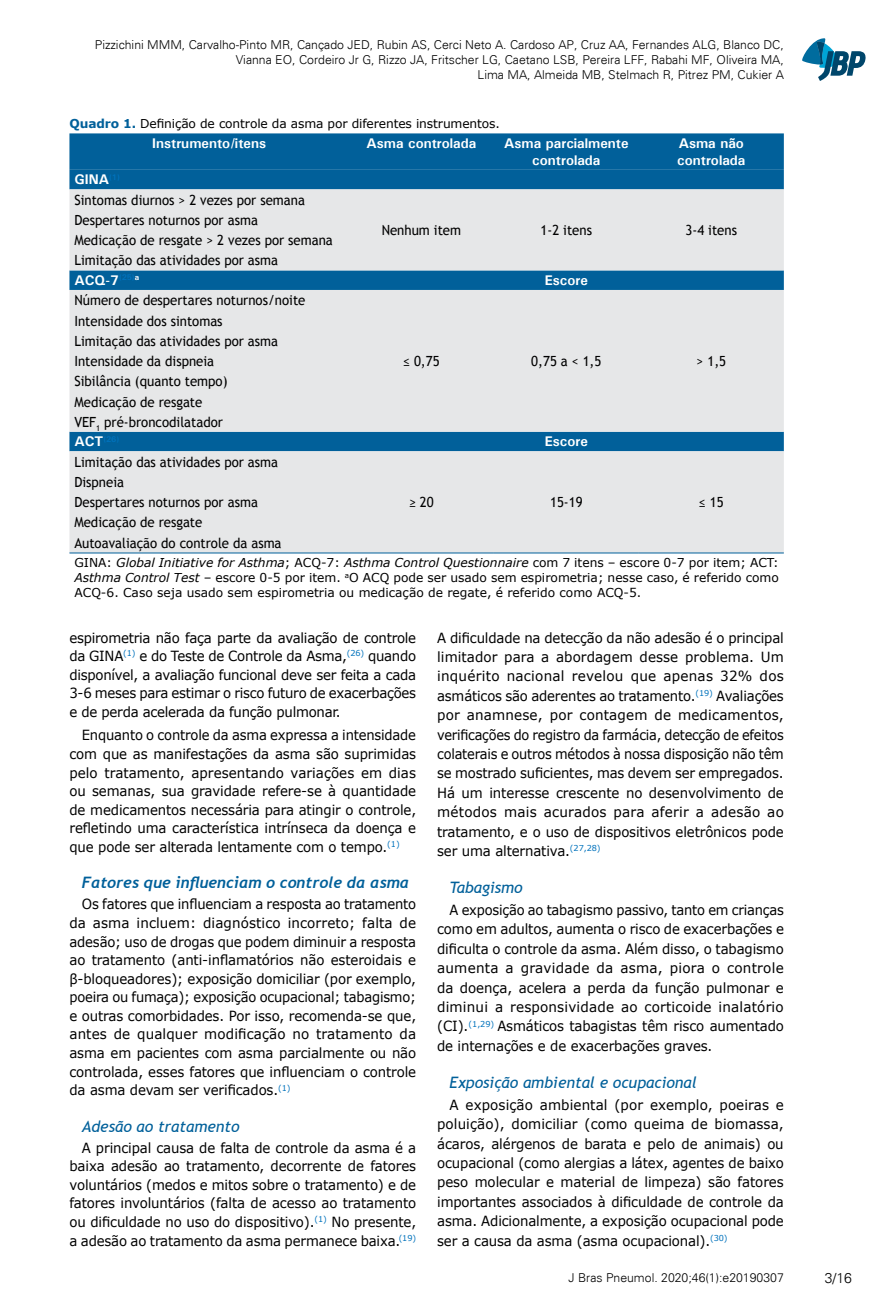
<style>
.page{position:relative;width:893px;height:1315px;background:#fff}
.page>*{position:absolute;margin:0;border:0;box-sizing:border-box;transform-origin:0 0}
.t1{font:italic 15.75px "Trebuchet MS";color:#01609a}
.t2{font:italic 700 15.75px "Trebuchet";color:#01609a}
.t3{font:14px/19.4px "Verdana";letter-spacing:-.01em;color:#000;text-align:justify;scale:.95 1}
.t4{font:14px/18.6px "Verdana";letter-spacing:-.01em;color:#000;text-align:justify;scale:.94 1}
.t5{font:14px/20.3px "Trebuchet MS";color:#000;scale:.94 1}
.t6{font:14px/19.4px "Verdana";letter-spacing:-.01em;color:#000;text-align:justify;scale:.96 1}
.t7{font:14px/19.4px "Verdana";letter-spacing:-.01em;color:#000;text-align:justify;scale:.93 1}
.t8{font:700 14px/16.8px "Univers";color:#fff;text-align:center}
.t9{font:300 14px "Univers";color:#000}
.t10{font:12.25px/14.7px "Verdana";letter-spacing:-.005em;color:#000;text-align:justify}
.t11{font:300 12.25px/14.7px "Univers";color:#000;text-align:right}
.t12{font:700 8.22px "Univers";color:#0072bc}
.s1{font-weight:700;color:#01609a}
.s2{font-size:14px;color:#fff}
.s3{font-style:italic}
</style>
<div class="page">
<svg style="left:802px;top:38px;width:64px;height:43px"></svg>
<div style="left:69px;top:133px;width:715px;height:37px;background:#01609a"></div>
<div style="left:69px;top:170px;width:715px;height:19px;background:#01609a"></div>
<svg style="left:69px;top:189px;width:715px;height:363px;background:#cdd8df"></svg>
<hr style="left:69px;top:552px;width:280px;height:1px;background:#01609a">
<hr style="left:349px;top:552px;width:145px;height:1px;background:#01609a">
<hr style="left:494px;top:552px;width:145px;height:1px;background:#01609a">
<hr style="left:639px;top:552px;width:145px;height:1px;background:#01609a">
<p class="t11" style="left:95px;top:38px;width:690px">Pizzichini MMM, Carvalho-Pinto MR, Cançado JED, Rubin AS, Cerci Neto A. Cardoso AP, Cruz AA, Fernandes ALG, Blanco DC,<br>Vianna EO, Cordeiro Jr G, Rizzo JA, Fritscher LG, Caetano LSB, Pereira LFF, Rabahi MF, Oliveira MA,<br>Lima MA, Almeida MB, Stelmach R, Pitrez PM, Cukier A</p>
<p class="t10" style="left:69px;top:117px;width:432px"><span class="s1">Quadro 1.</span> Definição de controle da asma por diferentes instrumentos.</p>
<p class="t8" style="left:152px;top:135px;width:115px">Instrumento/itens</p>
<p class="t8" style="left:366px;top:135px;width:111px">Asma controlada</p>
<p class="t8" style="left:504px;top:135px;width:126px">Asma parcialmente controlada</p>
<p class="t8" style="left:677px;top:135px;width:70px;text-align:left">Asma não controlada</p>
<p class="t8" style="left:74px;top:171px;width:47px">GINA<sup>(1)</sup></p>
<p class="t5" style="left:74px;top:190px;width:247px">Sintomas diurnos &gt; 2 vezes por semana</p>
<p class="t5" style="left:382px;top:220px;width:86px">Nenhum item</p>
<p class="t5" style="left:541px;top:220px;width:56px">1-2 itens</p>
<p class="t5" style="left:686px;top:220px;width:56px">3-4 itens</p>
<p class="t5" style="left:74px;top:210px;width:276px">Despertares noturnos por asma<br>Medicação de resgate &gt; 2 vezes por semana<br>Limitação das atividades por asma</p>
<p class="t8" style="left:74px;top:272px;width:66px">ACQ-7<sup>(25)</sup><sup>a</sup></p>
<p class="t8" style="left:545px;top:272px;width:45px">Escore</p>
<p class="t5" style="left:74px;top:290px;width:247px">Número de despertares noturnos/noite</p>
<p class="t5" style="left:74px;top:310px;width:218px">Intensidade dos sintomas<br>Limitação das atividades por asma<br>Intensidade da dispneia<br>Sibilância (quanto tempo)<br>Medicação de resgate<br>VEF<sub>1</sub> pré-broncodilatador</p>
<p class="t12" style="left:74px;top:434px;width:46px"><span class="s2">ACT</span>(26)</p>
<p class="t8" style="left:545px;top:433px;width:45px">Escore</p>
<p class="t5" style="left:74px;top:452px;width:218px">Limitação das atividades por asma</p>
<p class="t5" style="left:409px;top:492px;width:28px">≥ 20</p>
<p class="t5" style="left:550px;top:492px;width:36px">15-19</p>
<p class="t5" style="left:699px;top:492px;width:28px">≤ 15</p>
<p class="t5" style="left:403px;top:351px;width:40px">≤ 0,75</p>
<p class="t5" style="left:531px;top:351px;width:76px">0,75 a &lt; 1,5</p>
<p class="t5" style="left:696px;top:351px;width:33px">&gt; 1,5</p>
<p class="t5" style="left:74px;top:472px;width:222px">Dispneia<br>Despertares noturnos por asma<br>Medicação de resgate<br>Autoavaliação do controle da asma</p>
<p class="t10" style="left:74px;top:556px;width:706px">GINA: <span class="s3">Global Initiative for Asthma</span>; ACQ-7: <span class="s3">Asthma Control Questionnaire</span> com 7 itens – escore 0-7 por item; ACT:<br><span class="s3">Asthma Control Test</span> – escore 0-5 por item. <sup>a</sup>O ACQ pode ser usado sem espirometria; nesse caso, é referido como ACQ-6. Caso seja usado sem espirometria ou medicação de regate, é referido como ACQ-5.</p>
<p class="t3" style="left:69px;top:628px;width:366px;line-height:18.6px">espirometria não faça parte da avaliação de controle da GINA<sup>(1)</sup> e do Teste de Controle da Asma,<sup>(26)</sup> quando disponível, a avaliação funcional deve ser feita a cada 3-6 meses para estimar o risco futuro de exacerbações e de perda acelerada da função pulmonar.</p>
<p class="t4" style="left:69px;top:726px;width:370px;text-indent:12px">Enquanto o controle da asma expressa a intensidade com que as manifestações da asma são suprimidas pelo tratamento, apresentando variações em dias ou semanas, sua gravidade refere-se à quantidade de medicamentos necessária para atingir o controle, refletindo uma característica intrínseca da doença e que pode ser alterada lentamente com o tempo.<sup>(1)</sup></p>
<p class="t2" style="left:82px;top:873px;width:329px">Fatores que influenciam o controle da asma</p>
<p class="t4" style="left:69px;top:895px;width:370px;text-indent:12px">Os fatores que influenciam a resposta ao tratamento da asma incluem: diagnóstico incorreto; falta de adesão; uso de drogas que podem diminuir a resposta ao tratamento (anti-inflamatórios não esteroidais e β-bloqueadores); exposição domiciliar (por exemplo, poeira ou fumaça); exposição ocupacional; tabagismo; e outras comorbidades. Por isso, recomenda-se que, antes de qualquer modificação no tratamento da asma em pacientes com asma parcialmente ou não controlada, esses fatores que influenciam o controle da asma devam ser verificados.<sup>(1)</sup></p>
<p class="t1" style="left:82px;top:1116px;width:159px">Adesão ao tratamento</p>
<p class="t3" style="left:69px;top:1138px;width:366px;line-height:18.6px;text-indent:12px">A principal causa de falta de controle da asma é a baixa adesão ao tratamento, decorrente de fatores voluntários (medos e mitos sobre o tratamento) e de fatores involuntários (falta de acesso ao tratamento ou dificuldade no uso do dispositivo).<sup>(1)</sup> No presente, a adesão ao tratamento da asma permanece baixa.<sup>(19)</sup></p>
<p class="t3" style="left:437px;top:628px;width:366px">A dificuldade na detecção da não adesão é o principal limitador para a abordagem desse problema. Um inquérito nacional revelou que apenas 32% dos asmáticos são aderentes ao tratamento.<sup>(19)</sup> Avaliações por anamnese, por contagem de medicamentos, verificações do registro da farmácia, detecção de efeitos colaterais e outros métodos à nossa disposição não têm se mostrado suficientes, mas devem ser empregados.<br>Há um interesse crescente no desenvolvimento de métodos mais acurados para aferir a adesão ao tratamento, e o uso de dispositivos eletrônicos pode ser uma alternativa.<sup>(27,28)</sup></p>
<p class="t1" style="left:450px;top:878px;width:75px">Tabagismo</p>
<p class="t7" style="left:437px;top:900px;width:374px;text-indent:12px">A exposição ao tabagismo passivo, tanto em crianças como em adultos, aumenta o risco de exacerbações e dificulta o controle da asma. Além disso, o tabagismo aumenta a gravidade da asma, piora o controle da doença, acelera a perda da função pulmonar e diminui a responsividade ao corticoide inalatório (CI).<sup>(1,29)</sup> Asmáticos tabagistas têm risco aumentado de internações e de exacerbações graves.</p>
<p class="t1" style="left:450px;top:1073px;width:249px">Exposição ambiental e ocupacional</p>
<p class="t6" style="left:437px;top:1095px;width:363px;text-indent:12px">A exposição ambiental (por exemplo, poeiras e poluição), domiciliar (como queima de biomassa, ácaros, alérgenos de barata e pelo de animais) ou ocupacional (como alergias a látex, agentes de baixo peso molecular e material de limpeza) são fatores importantes associados à dificuldade de controle da asma. Adicionalmente, a exposição ocupacional pode ser a causa da asma (asma ocupacional).<sup>(30)</sup></p>
<p class="t11" style="left:569px;top:1270px;width:217px">J Bras Pneumol. 2020;46(1):e20190307</p>
<p class="t9" style="left:825px;top:1269px;width:29px">3/16</p>
</div>
